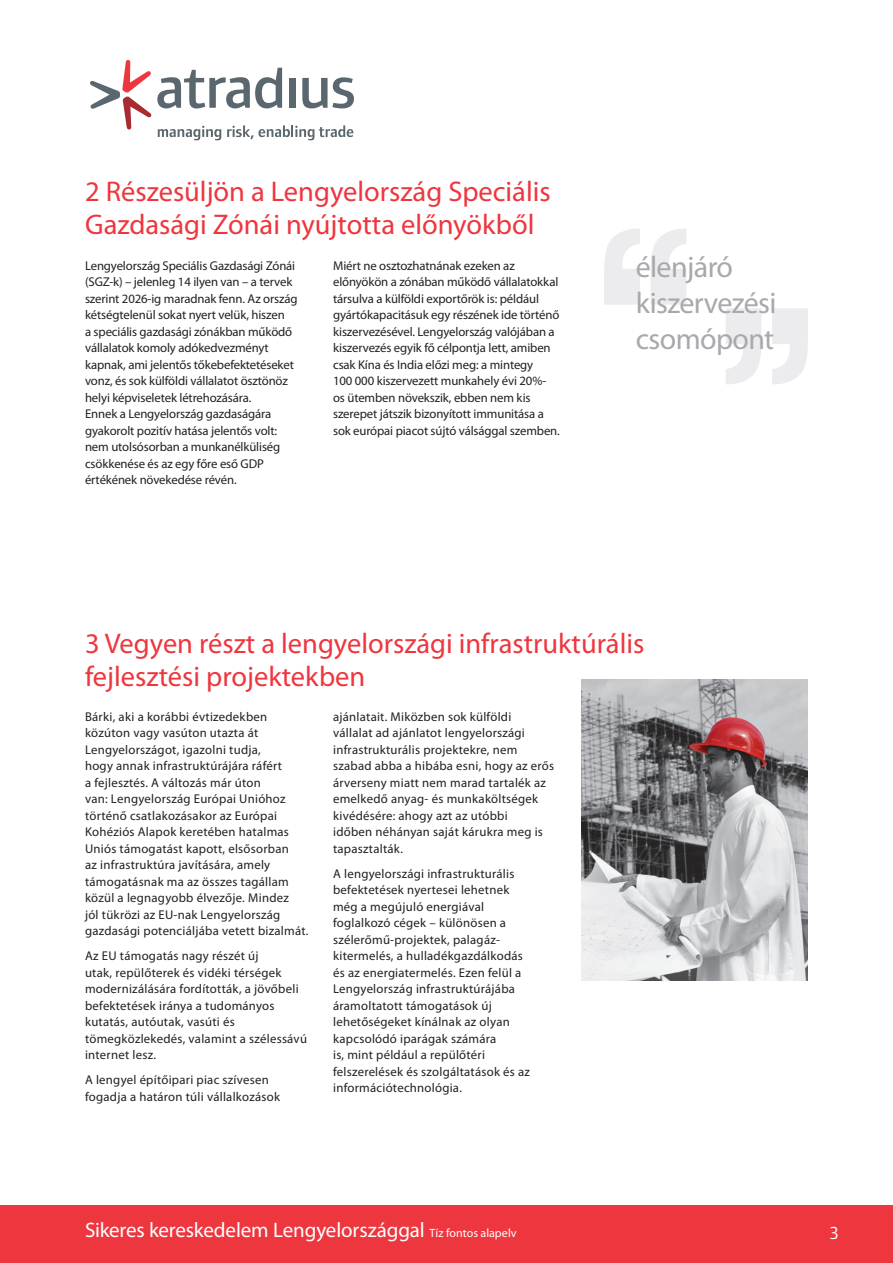
<style>
.page{position:relative;width:893px;height:1263px;background:#fff}
.page>*{position:absolute;margin:0;border:0;box-sizing:border-box;transform-origin:0 0}
.t1{font:30px/36px "Myriad Pro";letter-spacing:-.02em;color:#a8a9ad}
.t2{font:28.5px/33px "Myriad Pro";color:#ee363e}
.t3{font:21px "Myriad Pro";letter-spacing:-.005em;color:#fff}
.t4{font:18px "Foundry Form Sans";color:#fff}
.t5{font:12.75px/16.5px "Myriad Pro";letter-spacing:.02em;color:#231f20}
.t6{font:12.75px/16.5px "Myriad Pro";letter-spacing:-.01em;color:#231f20}
.s1{font-size:12px}
</style>
<div class="page">
<div style="left:0;top:1205px;width:893px;height:58px;background:#ee363e"></div>
<svg style="left:90px;top:60px;width:264px;height:80px"></svg>
<img style="left:581px;top:679px;width:227px;height:302px">
<svg style="left:726px;top:308px;width:82px;height:76px"></svg>
<svg style="left:604px;top:229px;width:82px;height:76px"></svg>
<p class="t2" style="left:85px;top:175px;width:467px">2 Részesüljön a Lengyelország Speciális<br>Gazdasági Zónái nyújtotta előnyökből</p>
<p class="t6" style="left:85px;top:257px;width:214px">Lengyelország Speciális Gazdasági Zónái (SGZ-k) – jelenleg 14 ilyen van – a tervek szerint 2026-ig maradnak fenn. Az ország kétségtelenül sokat nyert velük, hiszen<br>a speciális gazdasági zónákban működő vállalatok komoly adókedvezményt kapnak, ami jelentős tőkebefektetéseket vonz, és sok külföldi vállalatot ösztönöz helyi képviseletek létrehozására.<br>Ennek a Lengyelország gazdaságára gyakorolt pozitív hatása jelentős volt: nem utolsósorban a munkanélküliség csökkenése és az egy főre eső GDP értékének növekedése révén.</p>
<p class="t6" style="left:333px;top:257px;width:228px">Miért ne osztozhatnának ezeken az előnyökön a zónában működő vállalatokkal társulva a külföldi exportőrök is: például gyártókapacitásuk egy részének ide történő kiszervezésével. Lengyelország valójában a kiszervezés egyik fő célpontja lett, amiben csak Kína és India előzi meg: a mintegy<br>100 000 kiszervezett munkahely évi 20%- os ütemben növekszik, ebben nem kis szerepet játszik bizonyított immunitása a sok európai piacot sújtó válsággal szemben.</p>
<p class="t1" style="left:636px;top:248px;width:142px">élenjáró kiszervezési csomópont</p>
<p class="t2" style="left:85px;top:626px;width:561px">3 Vegyen részt a lengyelországi infrastruktúrális fejlesztési projektekben</p>
<p class="t5" style="left:85px;top:708px;width:225px">Bárki, aki a korábbi évtizedekben közúton vagy vasúton utazta át Lengyelországot, igazolni tudja,<br>hogy annak infrastruktúrájára ráfért<br>a fejlesztés. A változás már úton<br>van: Lengyelország Európai Unióhoz történő csatlakozásakor az Európai Kohéziós Alapok keretében hatalmas Uniós támogatást kapott, elsősorban<br>az infrastruktúra javítására, amely támogatásnak ma az összes tagállam közül a legnagyobb élvezője. Mindez<br>jól tükrözi az EU-nak Lengyelország gazdasági potenciáljába vetett bizalmát.</p>
<p class="t5" style="left:85px;top:947px;width:223px">Az EU támogatás nagy részét új<br>utak, repülőterek és vidéki térségek modernizálására fordították, a jövőbeli befektetések iránya a tudományos kutatás, autóutak, vasúti és tömegközlekedés, valamint a szélessávú internet lesz.</p>
<p class="t5" style="left:85px;top:1071px;width:196px">A lengyel építőipari piac szívesen fogadja a határon túli vállalkozások</p>
<p class="t5" style="left:333px;top:708px;width:223px">ajánlatait. Miközben sok külföldi<br>vállalat ad ajánlatot lengyelországi infrastrukturális projektekre, nem szabad abba a hibába esni, hogy az erős árverseny miatt nem marad tartalék az emelkedő anyag- és munkaköltségek kivédésére: ahogy azt az utóbbi<br>időben néhányan saját kárukra meg is tapasztalták.</p>
<p class="t5" style="left:333px;top:865px;width:198px">A lengyelországi infrastrukturális befektetések nyertesei lehetnek még a megújuló energiával foglalkozó cégek – különösen a szélerőmű-projektek, palagáz&shy;kitermelés, a hulladékgazdálkodás és az energiatermelés. Ezen felül a<br>Lengyelország infrastruktúrájába áramoltatott támogatások új lehetőségeket kínálnak az olyan kapcsolódó iparágak számára<br>is, mint például a repülőtéri felszerelések és szolgáltatások és az információtechnológia.</p>
<p class="t3" style="left:85px;top:1217px;width:433px">Sikeres kereskedelem Lengyelországgal <span class="s1">Tíz fontos alapelv</span></p>
<p class="t4" style="left:830px;top:1223px;width:10px">3</p>
</div>
